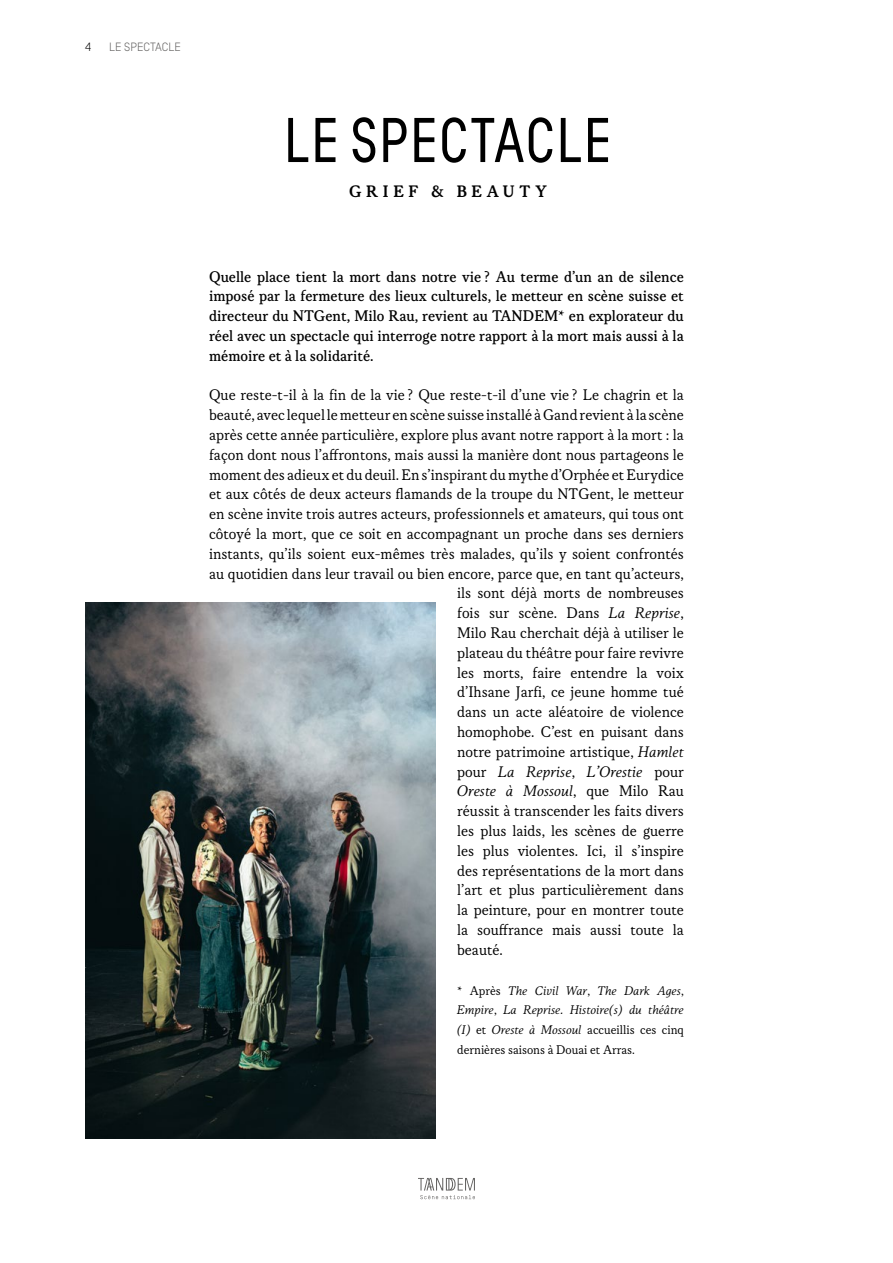
<style>
.page{position:relative;width:893px;height:1263px;background:#fff}
.page>*{position:absolute;margin:0;border:0;box-sizing:border-box;transform-origin:0 0}
.t1{font:condensed 63px "Tandem";letter-spacing:-.07em;color:#000}
.t2{font:17.85px "Korpus C";letter-spacing:.265em;color:#000}
.t3{font:16.5px/19.8px "Korpus A";color:#000;text-align:right}
.t4{font:16.5px/19.8px "Korpus B";color:#000;text-align:justify}
.t5{font:16.5px/19.8px "Korpus A10";color:#000}
.t6{font:13.5px/19.8px "Korpus A10";color:#000}
.t7{font:13.5px/19.8px "Korpus A";color:#000}
.t8{font:300 12px "Simplon Norm";color:#636261}
.t9{font:300 12px "Simplon Norm";color:#000}
.s1{font-family:"Korpus A10"}
.s2{font-family:"Korpus A"}
</style>
<div class="page">
<svg style="left:418px;top:1178px;width:57px;height:21px"></svg>
<img style="left:85px;top:603px;width:351px;height:535px">
<p class="t9" style="left:85px;top:40px;width:8px">4</p>
<p class="t8" style="left:109px;top:40px;width:73px">LE SPECTACLE</p>
<h1 class="t1" style="left:280px;top:107px;width:335px">LE SPECTACLE</h1>
<p class="t2" style="left:349px;top:181px;width:199px">GRIEF &amp; BEAUTY</p>
<p class="t4" style="left:209px;top:266px;width:476px">Quelle place tient la mort dans notre vie ? Au terme d’un an de silence imposé par la fermeture des lieux culturels, le metteur en scène suisse et directeur du NTGent, Milo Rau, revient au TANDEM* en explorateur du réel avec un spectacle qui interroge notre rapport à la mort mais aussi à la mémoire et à la solidarité.</p>
<p class="t3" style="left:209px;top:385px;width:476px">Que reste-t-il à la fin de la vie ? Que reste-t-il d’une vie ? Le chagrin et la beauté, avec lequel le metteur en scène suisse installé à Gand revient à la scène après cette année particulière, explore plus avant notre rapport à la mort : la façon dont nous l’affrontons, mais aussi la manière dont nous partageons le moment des adieux et du deuil. En s’inspirant du mythe d’Orphée et Eurydice et aux côtés de deux acteurs flamands de la troupe du NTGent, le metteur en scène invite trois autres acteurs, professionnels et amateurs, qui tous ont côtoyé la mort, que ce soit en accompagnant un proche dans ses derniers instants, qu’ils soient eux‑mêmes très malades, qu’ils y soient confrontés au quotidien dans leur travail ou bien encore, parce que, en tant qu’acteurs, ils sont déjà morts de nombreuses<br>fois sur scène. Dans <span class="s1">La Reprise</span>,<br>Milo Rau cherchait déjà à utiliser le<br>plateau du théâtre pour faire revivre<br>les morts, faire entendre la voix<br>d’Ihsane Jarfi, ce jeune homme tué<br>dans un acte aléatoire de violence<br>homophobe. C’est en puisant dans<br>notre patrimoine artistique, <span class="s1">Hamlet</span></p>
<p class="t5" style="left:457px;top:761px;width:228px"><span class="s2">pour</span> La Reprise<span class="s2">,</span> L’Orestie <span class="s2">pour<br></span>Oreste à Mossoul<span class="s2">, que Milo Rau</span></p>
<p class="t3" style="left:457px;top:801px;width:228px;text-align:justify">réussit à transcender les faits divers les plus laids, les scènes de guerre les plus violentes. Ici, il s’inspire des représentations de la mort dans l’art et plus particulièrement dans la peinture, pour en montrer toute la souffrance mais aussi toute la beauté.</p>
<p class="t6" style="left:457px;top:980px;width:228px"><span class="s2">* Après</span> The Civil War<span class="s2">,</span> The Dark Ages<span class="s2">,<br></span>Empire<span class="s2">,</span> La Reprise. Histoire(s) du théâtre</p>
<p class="t7" style="left:457px;top:1020px;width:228px"><span class="s1">(I)</span> et <span class="s1">Oreste à Mossoul</span> accueillis ces cinq dernières saisons à Douai et Arras.</p>
</div>
